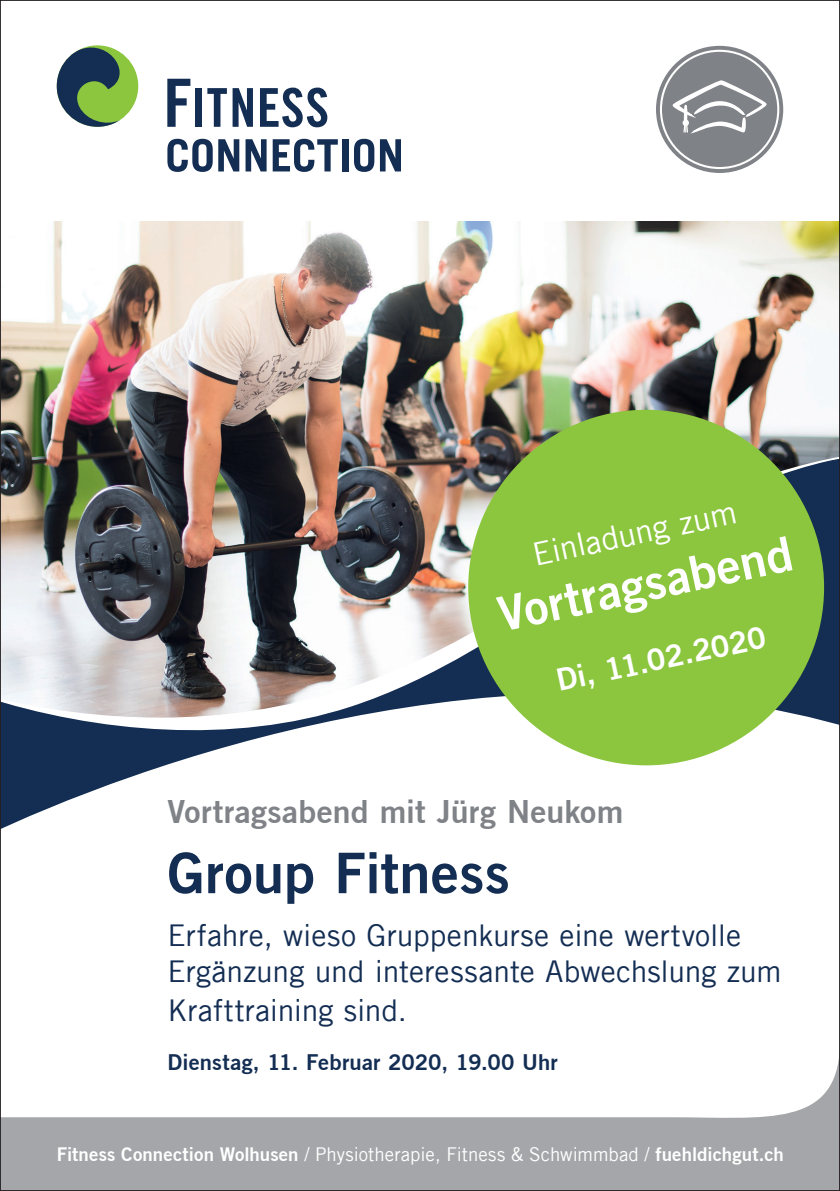
<style>
.page{position:relative;width:840px;height:1191px;background:#fff}
.page>*{position:absolute;margin:0;border:0;box-sizing:border-box;transform-origin:0 0}
.t1{font:700 56px "Trade Gothic No.2";letter-spacing:.005em;color:#132d53}
.t2{font:700 48px "Trade Gothic No.2";color:#fff}
.t3{font:700 32px "Trade Gothic No.2";letter-spacing:.005em;color:#7f8287}
.t4{font:32px "Trade Gothic LT";color:#fff}
.t5{font:700 30.8px "Trade Gothic No.2";color:#fff}
.t6{font:30px/37.2px "Trade Gothic LT";color:#132d53}
.t7{font:700 22px "Trade Gothic No.2";letter-spacing:.01em;color:#132d53}
.t8{font:700 19px "Trade Gothic No.2";letter-spacing:.005em;color:#fff}
.s1{font-family:"Trade Gothic LT";font-weight:400}
</style>
<div class="page">
<svg style="left:2px;top:1069px;width:835px;height:120px;fill:#a4a6a9"></svg>
<svg style="left:57px;top:45px;width:78px;height:82px"></svg>
<svg style="left:167px;top:79px;width:23px;height:48px"></svg>
<div style="left:195px;top:88px;width:6px;height:39px;background:#132d53"></div>
<svg style="left:207px;top:88px;width:46px;height:39px"></svg>
<svg style="left:260px;top:88px;width:67px;height:39px"></svg>
<div style="left:342px;top:139px;width:6px;height:32px;background:#132d53"></div>
<svg style="left:354px;top:139px;width:20px;height:33px"></svg>
<svg style="left:167px;top:139px;width:45px;height:33px"></svg>
<svg style="left:218px;top:139px;width:21px;height:32px"></svg>
<svg style="left:245px;top:139px;width:21px;height:32px"></svg>
<svg style="left:272px;top:139px;width:65px;height:33px"></svg>
<svg style="left:380px;top:139px;width:21px;height:32px"></svg>
<img style="left:2px;top:221px;width:835px;height:233px">
<svg style="left:2px;top:744px;width:729px;height:85px"></svg>
<img style="left:2px;top:454px;width:835px;height:290px">
<div style="left:468px;top:410px;width:355px;height:355px;background:#8bc63e;border-radius:50%"></div>
<svg style="left:655px;top:46px;width:127px;height:127px"></svg>
<svg style="left:659px;top:50px;width:119px;height:119px"></svg>
<p class="t4" style="left:528px;top:536px;width:209px;rotate:-12deg">Einladung zum</p>
<h2 class="t2" style="left:492px;top:586px;width:301px;rotate:-12deg">Vortragsabend</h2>
<p class="t5" style="left:552px;top:662px;width:215px;rotate:-12deg">Di, 11.02.2020</p>
<p class="t3" style="left:167px;top:792px;width:457px">Vortragsabend mit Jürg Neukom</p>
<h1 class="t1" style="left:167px;top:838px;width:343px">Group Fitness</h1>
<p class="t6" style="left:167px;top:916px;width:615px">Erfahre, wieso Gruppenkurse eine wertvolle<br>Ergänzung und interessante Abwechslung zum<br>Krafttraining sind.</p>
<p class="t7" style="left:167px;top:1048px;width:392px">Dienstag, 11. Februar 2020, 19.00 Uhr</p>
<p class="t8" style="left:57px;top:1142px;width:728px">Fitness Connection Wolhusen <span class="s1">/ Physiotherapie, Fitness &amp; Schwimmbad /</span> fuehldichgut.ch</p>
</div>
